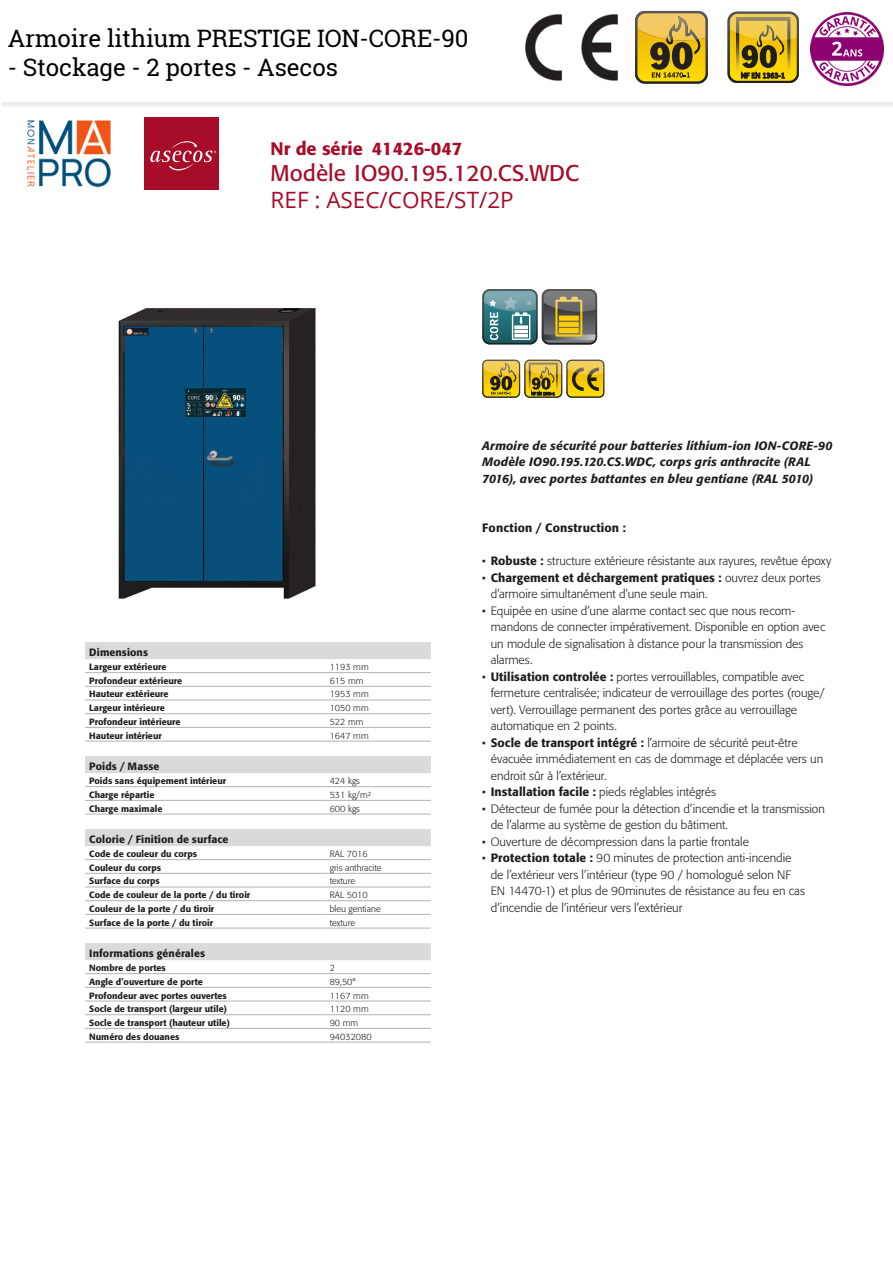
<style>
.page{position:relative;width:893px;height:1263px;background:#fff}
.page>*{position:absolute;margin:0;border:0;box-sizing:border-box;transform-origin:0 0}
.t1{font:24px "Roboto Slab";letter-spacing:-.005em;color:#000}
.t2{font:22.5px "Formata Pro";color:#a70c29}
.t3{font:22.5px "Open Sans";color:#a70c29}
.t4{font:500 18px "Formata Pro";color:#a70c29}
.t5{font:300 12px/16.5px "Formata Pro";color:#1d1d1b}
.t6{font:italic 500 12px/16.5px "Formata Pro";letter-spacing:.015em;color:#1d1d1b}
.t7{font:500 12px "Formata Pro";letter-spacing:.015em;color:#1d1d1b}
.t8{font:500 10.5px "Formata Pro";letter-spacing:.01em;color:#1d1d1b}
.t9{font:500 9px "Formata Pro";color:#1d1d1b}
.t10{font:300 9px "Formata Pro";color:#1d1d1b}
.s1{font-weight:500}
</style>
<div class="page">
<img style="left:118px;top:308px;width:198px;height:291px">
<div style="left:85px;top:642px;width:346px;height:17px;background:#dadada"></div>
<hr style="left:85px;top:672px;width:240px;height:1px;background:#b2b2b2">
<hr style="left:325px;top:672px;width:106px;height:1px;background:#b2b2b2">
<hr style="left:85px;top:686px;width:240px;height:1px;background:#b2b2b2">
<hr style="left:325px;top:686px;width:106px;height:1px;background:#b2b2b2">
<hr style="left:85px;top:700px;width:240px;height:1px;background:#b2b2b2">
<hr style="left:325px;top:700px;width:106px;height:1px;background:#b2b2b2">
<hr style="left:85px;top:713px;width:240px;height:1px;background:#b2b2b2">
<hr style="left:325px;top:713px;width:106px;height:1px;background:#b2b2b2">
<hr style="left:85px;top:727px;width:240px;height:1px;background:#b2b2b2">
<hr style="left:325px;top:727px;width:106px;height:1px;background:#b2b2b2">
<hr style="left:85px;top:741px;width:240px;height:1px;background:#b2b2b2">
<hr style="left:325px;top:741px;width:106px;height:1px;background:#b2b2b2">
<div style="left:85px;top:756px;width:346px;height:17px;background:#dadada"></div>
<hr style="left:85px;top:786px;width:240px;height:1px;background:#b2b2b2">
<hr style="left:325px;top:786px;width:106px;height:1px;background:#b2b2b2">
<hr style="left:85px;top:800px;width:240px;height:1px;background:#b2b2b2">
<hr style="left:325px;top:800px;width:106px;height:1px;background:#b2b2b2">
<hr style="left:85px;top:814px;width:240px;height:1px;background:#b2b2b2">
<hr style="left:325px;top:814px;width:106px;height:1px;background:#b2b2b2">
<div style="left:85px;top:829px;width:346px;height:17px;background:#dadada"></div>
<hr style="left:85px;top:859px;width:240px;height:1px;background:#b2b2b2">
<hr style="left:325px;top:859px;width:106px;height:1px;background:#b2b2b2">
<hr style="left:85px;top:873px;width:240px;height:1px;background:#b2b2b2">
<hr style="left:325px;top:873px;width:106px;height:1px;background:#b2b2b2">
<hr style="left:85px;top:887px;width:240px;height:1px;background:#b2b2b2">
<hr style="left:325px;top:887px;width:106px;height:1px;background:#b2b2b2">
<hr style="left:85px;top:900px;width:240px;height:1px;background:#b2b2b2">
<hr style="left:325px;top:900px;width:106px;height:1px;background:#b2b2b2">
<hr style="left:85px;top:914px;width:240px;height:1px;background:#b2b2b2">
<hr style="left:325px;top:914px;width:106px;height:1px;background:#b2b2b2">
<hr style="left:85px;top:928px;width:240px;height:1px;background:#b2b2b2">
<hr style="left:325px;top:928px;width:106px;height:1px;background:#b2b2b2">
<div style="left:85px;top:943px;width:346px;height:17px;background:#dadada"></div>
<hr style="left:85px;top:973px;width:240px;height:1px;background:#b2b2b2">
<hr style="left:325px;top:973px;width:106px;height:1px;background:#b2b2b2">
<hr style="left:85px;top:987px;width:240px;height:1px;background:#b2b2b2">
<hr style="left:325px;top:987px;width:106px;height:1px;background:#b2b2b2">
<hr style="left:85px;top:1001px;width:240px;height:1px;background:#b2b2b2">
<hr style="left:325px;top:1001px;width:106px;height:1px;background:#b2b2b2">
<hr style="left:85px;top:1014px;width:240px;height:1px;background:#b2b2b2">
<hr style="left:325px;top:1014px;width:106px;height:1px;background:#b2b2b2">
<hr style="left:85px;top:1028px;width:240px;height:1px;background:#b2b2b2">
<hr style="left:325px;top:1028px;width:106px;height:1px;background:#b2b2b2">
<hr style="left:85px;top:1042px;width:240px;height:1px;background:#b2b2b2">
<hr style="left:325px;top:1042px;width:106px;height:1px;background:#b2b2b2">
<svg style="left:482px;top:289px;width:115px;height:55px"></svg>
<svg style="left:482px;top:360px;width:122px;height:38px"></svg>
<img style="left:27px;top:120px;width:84px;height:68px">
<hr style="left:1px;top:102px;width:892px;height:4px;background:#efeeee">
<img style="left:525px;top:15px;width:92px;height:66px">
<svg style="left:635px;top:11px;width:164px;height:73px"></svg>
<img style="left:637px;top:13px;width:68px;height:27px">
<img style="left:666px;top:16px;width:32px;height:24px">
<img style="left:810px;top:12px;width:73px;height:74px">
<div style="left:145px;top:117px;width:74px;height:73px;background:#a70c29"></div>
<svg style="left:150px;top:141px;width:66px;height:30px"></svg>
<h1 class="t1" style="left:8px;top:22px;width:462px">Armoire lithium PRESTIGE ION-CORE-90</h1>
<h1 class="t1" style="left:8px;top:51px;width:332px">- Stockage - 2 portes - Asecos</h1>
<h3 class="t4" style="left:271px;top:137px;width:193px">Nr de série 41426-047</h3>
<h2 class="t2" style="left:271px;top:159px;width:310px">Modèle IO90.195.120.CS.WDC</h2>
<h2 class="t3" style="left:271px;top:185px;width:245px">REF : ASEC/CORE/ST/2P</h2>
<p class="t8" style="left:89px;top:645px;width:60px">Dimensions</p>
<p class="t9" style="left:89px;top:661px;width:79px">Largeur extérieure</p>
<p class="t10" style="left:330px;top:661px;width:40px">1193 mm</p>
<p class="t9" style="left:89px;top:675px;width:94px">Profondeur extérieure</p>
<p class="t10" style="left:330px;top:675px;width:35px">615 mm</p>
<p class="t9" style="left:89px;top:688px;width:81px">Hauteur extérieure</p>
<p class="t10" style="left:330px;top:689px;width:40px">1953 mm</p>
<p class="t9" style="left:89px;top:702px;width:77px">Largeur intérieure</p>
<p class="t10" style="left:330px;top:702px;width:40px">1050 mm</p>
<p class="t9" style="left:89px;top:716px;width:93px">Profondeur intérieure</p>
<p class="t10" style="left:330px;top:716px;width:35px">522 mm</p>
<p class="t9" style="left:89px;top:729px;width:74px">Hauteur intérieur</p>
<p class="t10" style="left:330px;top:730px;width:40px">1647 mm</p>
<p class="t8" style="left:89px;top:759px;width:72px">Poids / Masse</p>
<p class="t9" style="left:89px;top:775px;width:138px">Poids sans équipement intérieur</p>
<p class="t10" style="left:330px;top:775px;width:32px">424 kgs</p>
<p class="t9" style="left:89px;top:789px;width:67px">Charge répartie</p>
<p class="t10" style="left:330px;top:789px;width:43px">531 kg/m²</p>
<p class="t9" style="left:89px;top:802px;width:75px">Charge maximale</p>
<p class="t10" style="left:330px;top:803px;width:32px">600 kgs</p>
<p class="t8" style="left:89px;top:832px;width:141px">Colorie / Finition de surface</p>
<p class="t9" style="left:89px;top:848px;width:109px">Code de couleur du corps</p>
<p class="t10" style="left:330px;top:848px;width:40px">RAL 7016</p>
<p class="t9" style="left:89px;top:862px;width:73px">Couleur du corps</p>
<p class="t10" style="left:330px;top:862px;width:53px">gris anthracite</p>
<p class="t9" style="left:89px;top:875px;width:72px">Surface du corps</p>
<p class="t10" style="left:330px;top:876px;width:27px">texture</p>
<p class="t9" style="left:89px;top:889px;width:163px">Code de couleur de la porte / du tiroir</p>
<p class="t10" style="left:330px;top:889px;width:40px">RAL 5010</p>
<p class="t9" style="left:89px;top:903px;width:127px">Couleur de la porte / du tiroir</p>
<p class="t10" style="left:330px;top:903px;width:53px">bleu gentiane</p>
<p class="t9" style="left:89px;top:916px;width:125px">Surface de la porte / du tiroir</p>
<p class="t10" style="left:330px;top:917px;width:27px">texture</p>
<p class="t8" style="left:89px;top:946px;width:117px">Informations générales</p>
<p class="t9" style="left:89px;top:962px;width:78px">Nombre de portes</p>
<p class="t10" style="left:330px;top:962px;width:7px">2</p>
<p class="t9" style="left:89px;top:976px;width:115px">Angle d’ouverture de porte</p>
<p class="t10" style="left:330px;top:976px;width:28px">89,50°</p>
<p class="t9" style="left:89px;top:989px;width:139px">Profondeur avec portes ouvertes</p>
<p class="t10" style="left:330px;top:990px;width:40px">1167 mm</p>
<p class="t9" style="left:89px;top:1003px;width:139px">Socle de transport (largeur utile)</p>
<p class="t10" style="left:330px;top:1003px;width:40px">1120 mm</p>
<p class="t9" style="left:89px;top:1017px;width:142px">Socle de transport (hauteur utile)</p>
<p class="t10" style="left:330px;top:1017px;width:30px">90 mm</p>
<p class="t9" style="left:89px;top:1030px;width:92px">Numéro des douanes</p>
<p class="t10" style="left:330px;top:1031px;width:43px">94032080</p>
<p class="t6" style="left:482px;top:437px;width:352px">Armoire de sécurité pour batteries lithium-ion ION-CORE-90<br>Modèle IO90.195.120.CS.WDC, corps gris anthracite (RAL<br>7016), avec portes battantes en bleu gentiane (RAL 5010)</p>
<p class="t7" style="left:482px;top:520px;width:145px">Fonction / Construction :</p>
<p class="t5" style="left:482px;top:553px;width:351px">• <span class="s1">Robuste :</span> structure extérieure résistante aux rayures, revêtue époxy</p>
<p class="t5" style="left:491px;top:569px;width:332px;text-indent:-9px">• <span class="s1">Chargement et déchargement pratiques :</span> ouvrez deux portes d’armoire simultanément d’une seule main.</p>
<p class="t5" style="left:491px;top:602px;width:336px;text-indent:-9px">• Equipée en usine d’une alarme contact sec que nous recom&shy;mandons de connecter impérativement. Disponible en option avec un module de signalisation à distance pour la transmission des alarmes.</p>
<p class="t5" style="left:491px;top:668px;width:335px;text-indent:-9px">• <span class="s1">Utilisation controlée :</span> portes verrouillables, compatible avec fermeture centralisée; indicateur de verrouillage des portes (rouge/ vert). Verrouillage permanent des portes grâce au verrouillage automatique en 2 points.</p>
<p class="t5" style="left:491px;top:734px;width:334px;text-indent:-9px">• <span class="s1">Socle de transport intégré :</span> l’armoire de sécurité peut-être évacuée immédiatement en cas de dommage et déplacée vers un endroit sûr à l’extérieur.</p>
<p class="t5" style="left:482px;top:784px;width:235px">• <span class="s1">Installation facile :</span> pieds réglables intégrés</p>
<p class="t5" style="left:491px;top:800px;width:336px;text-indent:-9px">• Détecteur de fumée pour la détection d’incendie et la transmission de l’alarme au système de gestion du bâtiment.</p>
<p class="t5" style="left:482px;top:833px;width:268px">• Ouverture de décompression dans la partie frontale</p>
<p class="t5" style="left:491px;top:850px;width:316px;text-indent:-9px">• <span class="s1">Protection totale :</span> 90 minutes de protection anti-incendie de l’extérieur vers l’intérieur (type 90 / homologué selon NF EN 14470-1) et plus de 90minutes de résistance au feu en cas d’incendie de l’intérieur vers l’extérieur</p>
</div>
